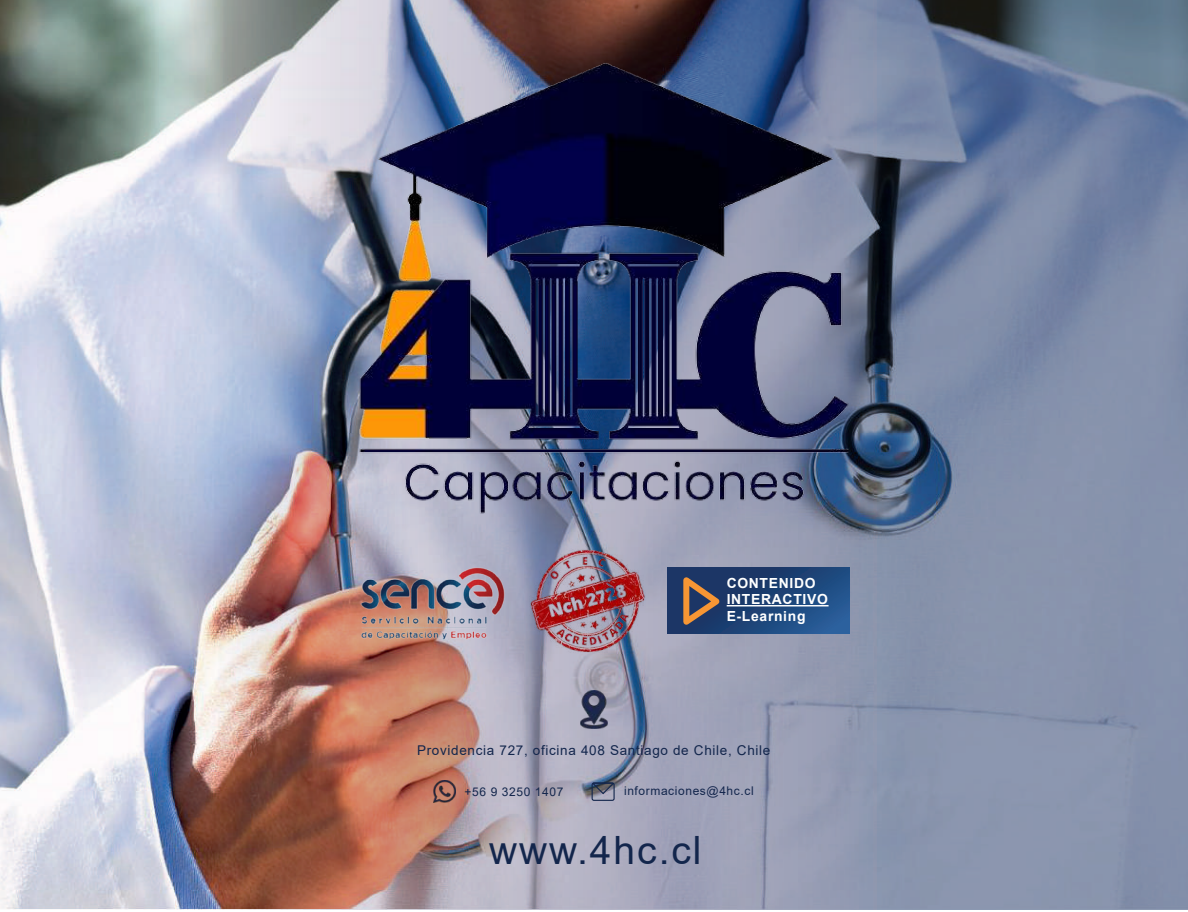
<style>
.page{position:relative;width:1188px;height:912px;background:#fff}
.page>*{position:absolute;margin:0;border:0;box-sizing:border-box;transform-origin:0 0}
.t1{font:39px "Arial";letter-spacing:.05em;color:#13264c}
.t2{font:700 13.95px/16.6px "Arial";letter-spacing:.05em;color:#fff}
.t3{font:13.5px "Arial";letter-spacing:.05em;color:#13264c}
.t4{font:12px "Arial";letter-spacing:.05em;color:#13264c}
</style>
<div class="page">
<img style="left:0;top:0;width:1188px;height:909px">
<svg style="left:668px;top:567px;width:181px;height:67px"></svg>
<svg style="left:678px;top:572px;width:49px;height:61px"></svg>
<hr style="left:727px;top:605px;width:102px;height:1px;background:#fff">
<img style="left:315px;top:50px;width:578px;height:476px">
<img style="left:530px;top:512px;width:116px;height:207px">
<img style="left:355px;top:546px;width:153px;height:99px">
<img style="left:581px;top:690px;width:26px;height:38px">
<img style="left:434px;top:780px;width:22px;height:23px">
<svg style="left:591px;top:781px;width:24px;height:20px"></svg>
<p class="t2" style="left:727px;top:574px;width:103px">CONTENIDO<br>INTERACTIVO<br>E-Learning</p>
<p class="t3" style="left:417px;top:740px;width:355px">Providencia 727, oficina 408 Santiago de Chile, Chile</p>
<p class="t4" style="left:465px;top:783px;width:100px">+56 9 3250 1407</p>
<p class="t4" style="left:624px;top:782px;width:131px">informaciones@4hc.cl</p>
<h1 class="t1" style="left:489px;top:824px;width:214px">www.4hc.cl</h1>
</div>
